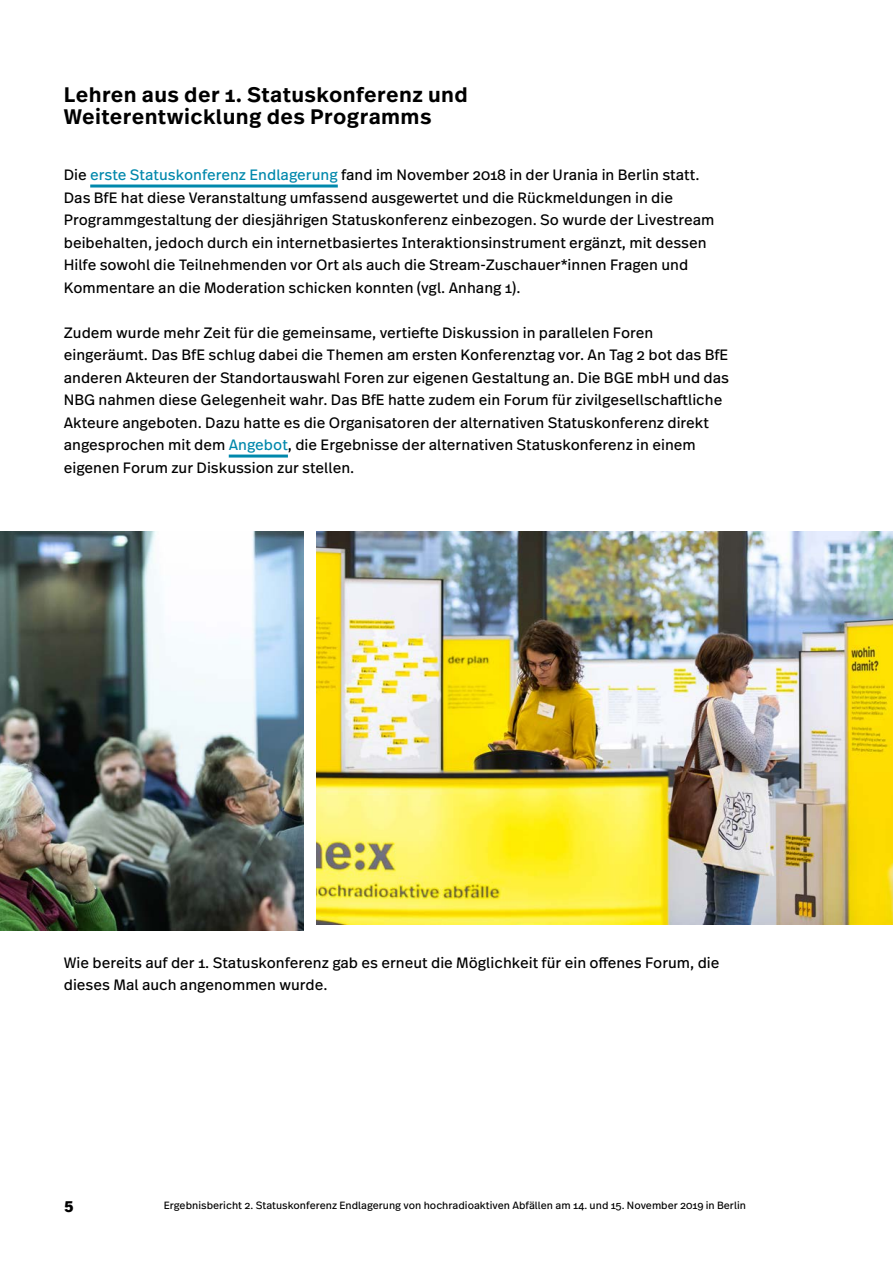
<style>
.page{position:relative;width:893px;height:1263px;background:#fff}
.page>*{position:absolute;margin:0;border:0;box-sizing:border-box;transform-origin:0 0}
.Artikelüberschrift{font:600 21px/22.5px "Real Text Pro";letter-spacing:.02em;color:#000}
.Einführung{font:15px/22.5px "Real Text Pro";color:#000}
.t1{font:800 15px "Real Text Pro";color:#000}
.t2{font:10.5px "Real Text Pro";color:#000}
.s1{color:#0088ac}
</style>
<div class="page">
<hr style="left:90px;top:185px;width:248px;height:3px;background:#0088ac">
<hr style="left:229px;top:455px;width:59px;height:3px;background:#0088ac">
<img style="left:0;top:531px;width:303px;height:399px">
<img style="left:317px;top:531px;width:576px;height:393px">
<h2 class="Artikelüberschrift" style="left:64px;top:83px;width:406px">Lehren aus der 1. Statuskonferenz und<br>Weiterentwicklung des Programms</h2>
<p class="Einführung" style="left:64px;top:163px;width:652px">Die <span class="s1">erste Statuskonferenz Endlagerung</span> fand im November 2018 in der Urania in Berlin statt.<br>Das BfE hat diese Veranstaltung umfassend ausgewertet und die Rückmeldungen in die Programmgestaltung der diesjährigen Statuskonferenz einbezogen. So wurde der Livestream beibehalten, jedoch durch ein internetbasiertes Interaktionsinstrument ergänzt, mit dessen Hilfe sowohl die Teilnehmenden vor Ort als auch die Stream-Zuschauer*innen Fragen und Kommentare an die Moderation schicken konnten (vgl. Anhang 1).</p>
<p class="Einführung" style="left:64px;top:321px;width:667px">Zudem wurde mehr Zeit für die gemeinsame, vertiefte Diskussion in parallelen Foren eingeräumt. Das BfE schlug dabei die Themen am ersten Konferenztag vor. An Tag 2 bot das BfE anderen Akteuren der Standortauswahl Foren zur eigenen Gestaltung an. Die BGE mbH und das NBG nahmen diese Gelegenheit wahr. Das BfE hatte zudem ein Forum für zivilgesellschaftliche Akteure angeboten. Dazu hatte es die Organisatoren der alternativen Statuskonferenz direkt angesprochen mit dem <span class="s1">Angebot</span>, die Ergebnisse der alternativen Statuskonferenz in einem eigenen Forum zur Diskussion zur stellen.</p>
<p class="Einführung" style="left:64px;top:951px;width:657px">Wie bereits auf der 1. Statuskonferenz gab es erneut die Möglichkeit für ein offenes Forum, die dieses Mal auch angenommen wurde.</p>
<p class="t1" style="left:65px;top:1193px;width:10px">5</p>
<p class="t2" style="left:164px;top:1198px;width:584px">Ergebnisbericht 2. Statuskonferenz Endlagerung von hochradioaktiven Abfällen am 14. und 15. November 2019 in Berlin</p>
</div>
